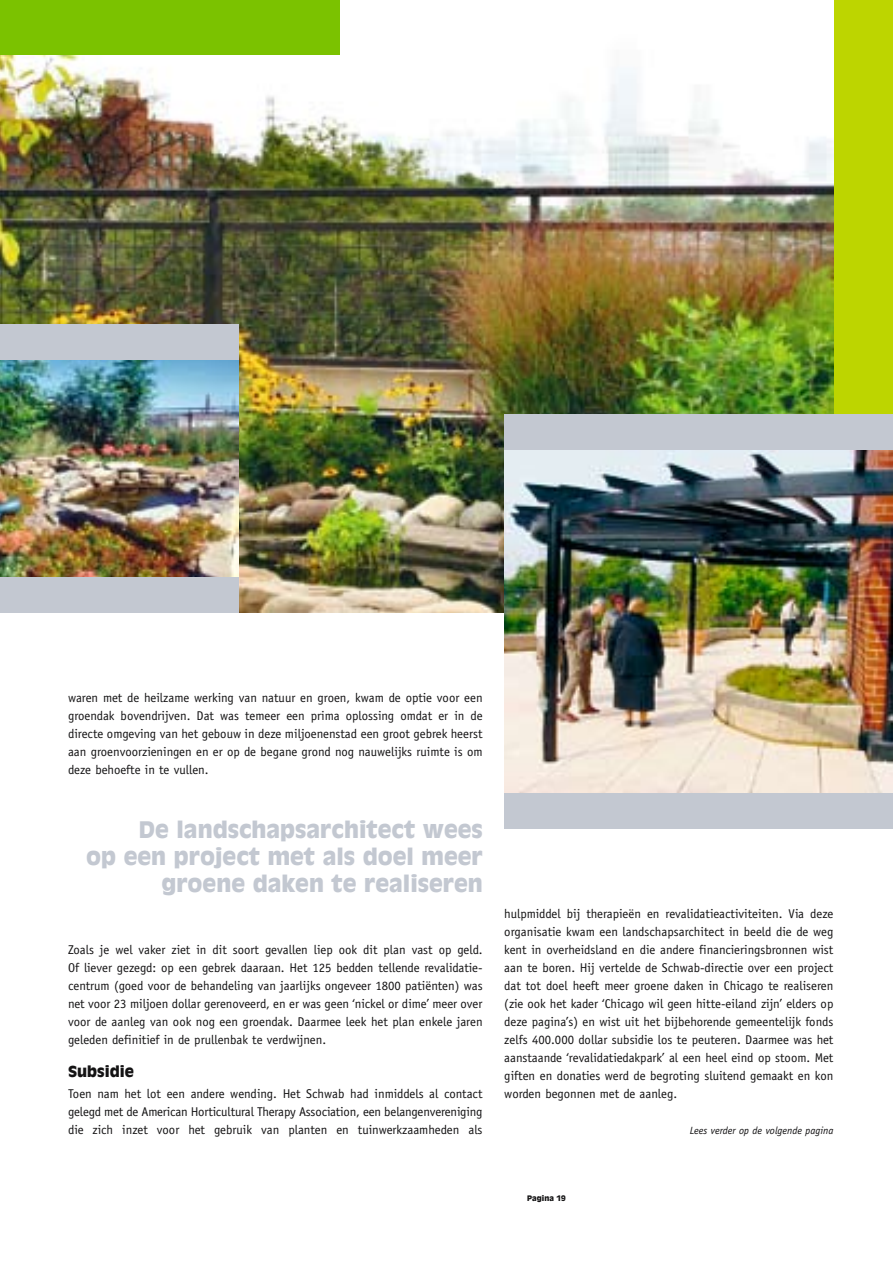
<style>
.page{position:relative;width:893px;height:1263px;background:#fff}
.page>*{position:absolute;margin:0;border:0;box-sizing:border-box;transform-origin:0 0}
.t1{font:900 22.5px/27px "Antique Olive";color:#c3c8d1;text-align:right}
.t2{font:900 15px "Antique Olive";color:#141314}
.t3{font:12.75px/18px "Officina Sans";color:#141314;text-align:justify}
.t4{font:italic 10.5px "Officina Sans";color:#141314}
.t5{font:900 7.5px "Antique Olive";color:#141314}
</style>
<div class="page">
<div style="left:646px;top:0;width:247px;height:432px;background:#bdd500"></div>
<img style="left:0;top:0;width:833px;height:612px">
<div style="left:0;top:324px;width:238px;height:288px;background:#c3c8d1"></div>
<img style="left:0;top:360px;width:238px;height:216px">
<div style="left:504px;top:414px;width:389px;height:414px;background:#c3c8d1"></div>
<img style="left:504px;top:450px;width:389px;height:342px">
<div style="left:0;top:0;width:340px;height:54px;background:#7bc200"></div>
<p class="t3" style="left:68px;top:689px;width:416px">waren met de heilzame werking van natuur en groen, kwam de optie voor een groendak bovendrijven. Dat was temeer een prima oplossing omdat er in de directe omgeving van het gebouw in deze miljoenenstad een groot gebrek heerst aan groenvoorzieningen en er op de begane grond nog nauwelijks ruimte is om deze behoefte in te vullen.</p>
<h1 class="t1" style="left:86px;top:815px;width:398px">De landschapsarchitect wees<br>op een project met als doel meer groene daken te realiseren</h1>
<p class="t3" style="left:68px;top:941px;width:416px">Zoals je wel vaker ziet in dit soort gevallen liep ook dit plan vast op geld.<br>Of liever gezegd: op een gebrek daaraan. Het 125 bedden tellende revalidatie&shy;centrum (goed voor de behandeling van jaarlijks ongeveer 1800 patiënten) was net voor 23 miljoen dollar gerenoveerd, en er was geen ‘nickel or dime’ meer over voor de aanleg van ook nog een groendak. Daarmee leek het plan enkele jaren geleden definitief in de prullenbak te verdwijnen.</p>
<p class="t2" style="left:68px;top:1063px;width:67px">Subsidie</p>
<p class="t3" style="left:68px;top:1085px;width:416px">Toen nam het lot een andere wending. Het Schwab had inmiddels al contact gelegd met de American Horticultural Therapy Association, een belangenvereniging die zich inzet voor het gebruik van planten en tuinwerkzaamheden als</p>
<p class="t3" style="left:504px;top:905px;width:331px">hulpmiddel bij therapieën en revalidatieactiviteiten. Via deze organisatie kwam een landschapsarchitect in beeld die de weg kent in overheidsland en die andere financieringsbronnen wist aan te boren. Hij vertelde de Schwab-directie over een project dat tot doel heeft meer groene daken in Chicago te realiseren (zie ook het kader ‘Chicago wil geen hitte-eiland zijn’ elders op deze pagina’s) en wist uit het bijbehorende gemeentelijk fonds zelfs 400.000 dollar subsidie los te peuteren. Daarmee was het aanstaande ‘revalidatiedakpark’ al een heel eind op stoom. Met giften en donaties werd de begroting sluitend gemaakt en kon worden begonnen met de aanleg.</p>
<p class="t4" style="left:690px;top:1124px;width:145px">Lees verder op de volgende pagina</p>
<p class="t5" style="left:527px;top:1194px;width:40px">Pagina 19</p>
</div>
